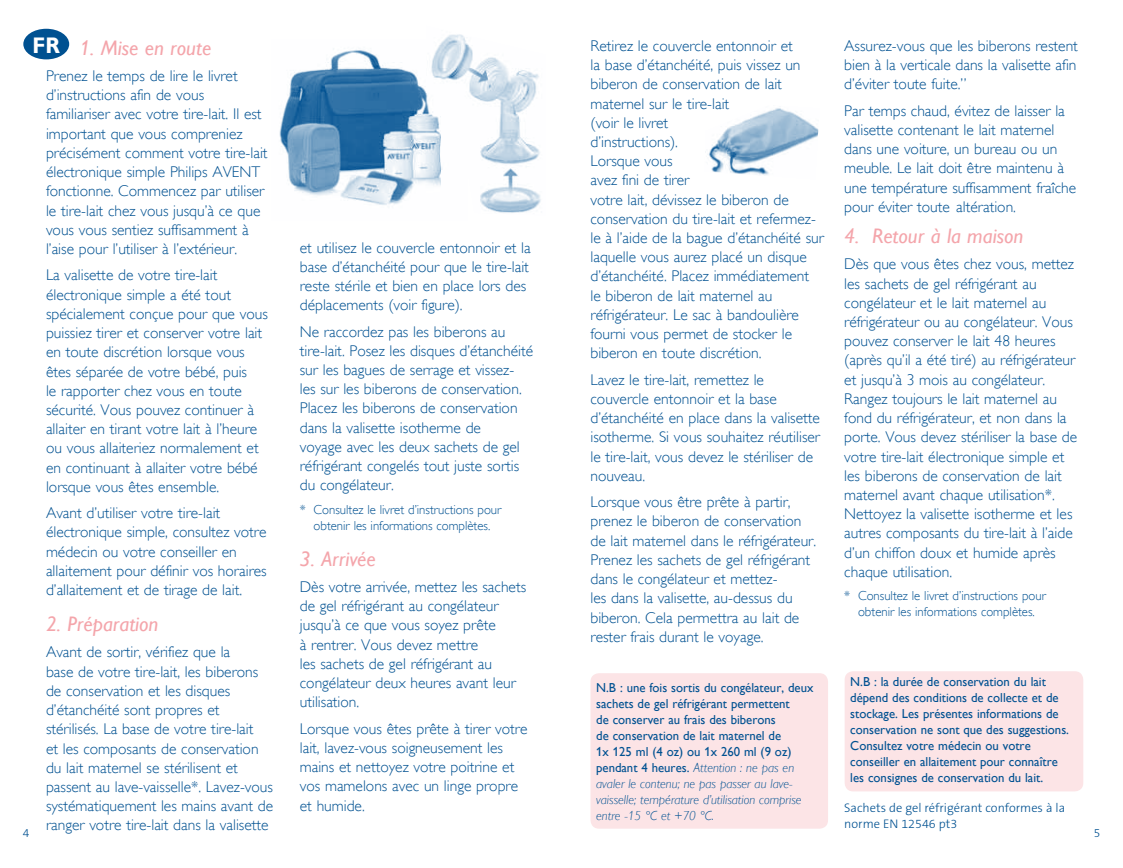
<style>
.page{position:relative;width:1123px;height:868px;background:#fff}
.page>*{position:absolute;margin:0;border:0;box-sizing:border-box;transform-origin:0 0}
.t1{font:700 22.6px "Gill Sans Alt One WGL";color:#fff;scale:.95 1}
.t2{font:italic 21px "Gill Sans Alt One WGL";color:#f4a5ab}
.t3{font:15.6px/19.2px "Gill Sans Alt One WGL Light";color:#005191}
.t4{font:13px/16px "Gill Sans Alt One WGL";color:#005191}
.t5{font:13px/16px "Gill Sans Alt One WGL Light";color:#005191;text-align:center}
.t6{font:italic 13px/16px "Gill Sans Alt One WGL Light";color:#005191}
.t7{font:300 12.4px/16px "The Sans B3";color:#005191}
.t8{font:300 12px "The Sans B3";color:#005191}
.s1{font-family:"Gill Sans Alt One WGL";font-style:normal}
</style>
<div class="page">
<div style="left:590px;top:673px;width:238px;height:155px;background:#fce4e6;border-radius:9px"></div>
<div style="left:23px;top:29px;width:46px;height:30px;background:#005191;border-radius:50%"></div>
<div style="left:844px;top:671px;width:239px;height:120px;background:#fce4e6;border-radius:9px"></div>
<img style="left:705px;top:108px;width:114px;height:67px">
<img style="left:279px;top:50px;width:147px;height:155px">
<img style="left:426px;top:34px;width:115px;height:179px">
<h1 class="t1" style="left:33px;top:30px;width:30px">FR</h1>
<h2 class="t2" style="left:79px;top:33px;width:133px">1. Mise en route</h2>
<p class="t3" style="left:46px;top:66px;width:223px">Prenez le temps de lire le livret d’instructions afin de vous familiariser avec votre tire-lait. Il est important que vous compreniez précisément comment votre tire-lait électronique simple Philips AVENT fonctionne. Commencez par utiliser le tire-lait chez vous jusqu’à ce que vous vous sentiez suffisamment à l’aise pour l’utiliser à l’extérieur.</p>
<p class="t3" style="left:46px;top:265px;width:223px">La valisette de votre tire-lait électronique simple a été tout spécialement conçue pour que vous puissiez tirer et conserver votre lait en toute discrétion lorsque vous êtes séparée de votre bébé, puis<br>le rapporter chez vous en toute sécurité. Vous pouvez continuer à allaiter en tirant votre lait à l’heure ou vous allaiteriez normalement et en continuant à allaiter votre bébé lorsque vous êtes ensemble.</p>
<p class="t3" style="left:46px;top:503px;width:222px">Avant d’utiliser votre tire-lait électronique simple, consultez votre médecin ou votre conseiller en allaitement pour définir vos horaires d’allaitement et de tirage de lait.</p>
<h2 class="t2" style="left:46px;top:609px;width:114px">2. Préparation</h2>
<p class="t3" style="left:46px;top:642px;width:229px">Avant de sortir, vérifiez que la<br>base de votre tire-lait, les biberons de conservation et les disques d’étanchéité sont propres et stérilisés. La base de votre tire-lait<br>et les composants de conservation du lait maternel se stérilisent et passent au lave-vaisselle*. Lavez-vous systématiquement les mains avant de ranger votre tire-lait dans la valisette</p>
<p class="t3" style="left:590px;top:36px;width:235px">Retirez le couvercle entonnoir et<br>la base d’étanchéité, puis vissez un biberon de conservation de lait maternel sur le tire-lait<br>(voir le livret<br>d’instructions).<br>Lorsque vous<br>avez fini de tirer<br>votre lait, dévissez le biberon de conservation du tire-lait et refermez&shy;le à l’aide de la bague d’étanchéité sur laquelle vous aurez placé un disque d’étanchéité. Placez immédiatement<br>le biberon de lait maternel au réfrigérateur. Le sac à bandoulière fourni vous permet de stocker le biberon en toute discrétion.</p>
<p class="t3" style="left:590px;top:370px;width:231px">Lavez le tire-lait, remettez le couvercle entonnoir et la base d’étanchéité en place dans la valisette isotherme. Si vous souhaitez réutiliser le tire-lait, vous devez le stériliser de nouveau.</p>
<p class="t3" style="left:590px;top:492px;width:227px">Lorsque vous être prête à partir, prenez le biberon de conservation de lait maternel dans le réfrigérateur.<br>Prenez les sachets de gel réfrigérant dans le congélateur et mettez-<br>les dans la valisette, au-dessus du biberon. Cela permettra au lait de rester frais durant le voyage.</p>
<p class="t3" style="left:844px;top:36px;width:235px;text-align:justify">Assurez-vous que les biberons restent bien à la verticale dans la valisette afin d’éviter toute fuite.”</p>
<p class="t3" style="left:844px;top:101px;width:233px">Par temps chaud, évitez de laisser la valisette contenant le lait maternel dans une voiture, un bureau ou un meuble. Le lait doit être maintenu à une température suffisamment fraîche pour éviter toute altération.</p>
<h2 class="t2" style="left:844px;top:221px;width:180px">4. Retour à la maison</h2>
<p class="t3" style="left:844px;top:254px;width:234px">Dès que vous êtes chez vous, mettez les sachets de gel réfrigérant au congélateur et le lait maternel au réfrigérateur ou au congélateur. Vous pouvez conserver le lait 48 heures (après qu’il a été tiré) au réfrigérateur et jusqu’à 3 mois au congélateur.<br>Rangez toujours le lait maternel au fond du réfrigérateur, et non dans la porte. Vous devez stériliser la base de votre tire-lait électronique simple et les biberons de conservation de lait maternel avant chaque utilisation*.<br>Nettoyez la valisette isotherme et les autres composants du tire-lait à l’aide d’un chiffon doux et humide après chaque utilisation.</p>
<p class="t5" style="left:844px;top:587px;width:203px">* Consultez le livret d’instructions pour obtenir les informations complètes.</p>
<p class="t3" style="left:300px;top:238px;width:232px">et utilisez le couvercle entonnoir et la base d’étanchéité pour que le tire-lait reste stérile et bien en place lors des déplacements (voir figure).</p>
<p class="t3" style="left:300px;top:322px;width:235px">Ne raccordez pas les biberons au tire-lait. Posez les disques d’étanchéité sur les bagues de serrage et vissez&shy;les sur les biberons de conservation.<br>Placez les biberons de conservation dans la valisette isotherme de<br>voyage avec les deux sachets de gel réfrigérant congelés tout juste sortis du congélateur.</p>
<p class="t5" style="left:300px;top:501px;width:203px">* Consultez le livret d’instructions pour obtenir les informations complètes.</p>
<h2 class="t2" style="left:300px;top:543px;width:77px">3. Arrivée</h2>
<p class="t3" style="left:300px;top:577px;width:228px">Dès votre arrivée, mettez les sachets de gel réfrigérant au congélateur jusqu’à ce que vous soyez prête<br>à rentrer. Vous devez mettre<br>les sachets de gel réfrigérant au congélateur deux heures avant leur utilisation.</p>
<p class="t3" style="left:300px;top:718px;width:229px">Lorsque vous êtes prête à tirer votre lait, lavez-vous soigneusement les mains et nettoyez votre poitrine et vos mamelons avec un linge propre et humide.</p>
<p class="t4" style="left:850px;top:673px;width:220px">N.B : la durée de conservation du lait dépend des conditions de collecte et de stockage. Les présentes informations de conservation ne sont que des suggestions.<br>Consultez votre médecin ou votre conseiller en allaitement pour connaître les consignes de conservation du lait.</p>
<p class="t4" style="left:596px;top:679px;width:219px">N.B : une fois sortis du congélateur, deux sachets de gel réfrigérant permettent<br>de conserver au frais des biberons<br>de conservation de lait maternel de<br>1x 125 ml (4 oz) ou 1x 260 ml (9 oz)</p>
<p class="t6" style="left:596px;top:759px;width:207px"><span class="s1">pendant 4 heures.</span> Attention : ne pas en avaler le contenu; ne pas passer au lave&shy;vaisselle; température d’utilisation comprise entre -15 °C et +70 °C.</p>
<p class="t7" style="left:844px;top:800px;width:222px">Sachets de gel réfrigérant conformes à la norme EN 12546 pt3</p>
<p class="t8" style="left:23px;top:826px;width:8px">4</p>
<p class="t8" style="left:1093px;top:826px;width:8px">5</p>
</div>
